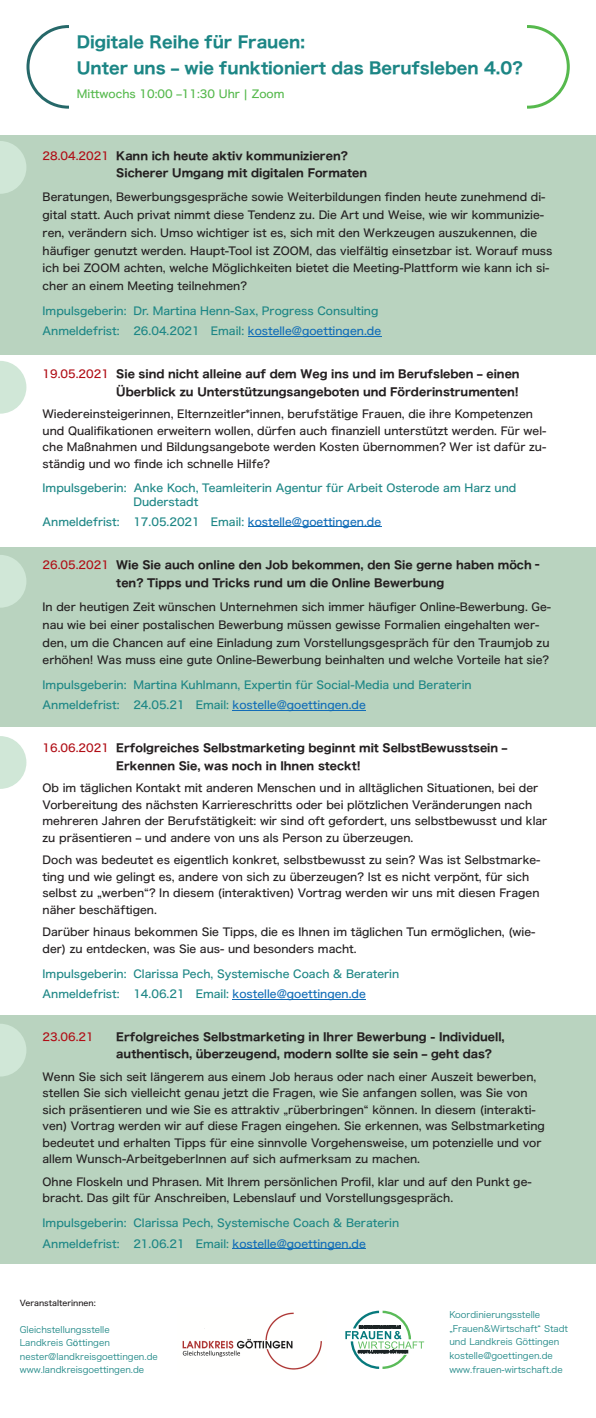
<style>
.page{position:relative;width:596px;height:1418px;background:#fff}
.page>*{position:absolute;margin:0;border:0;box-sizing:border-box;transform-origin:0 0}
.t1{font:16px/26px "Hiragino Sans W7";color:#1c8685}
.t2{font:11px/16.5px "Hiragino Sans W5";color:#231f20}
.t3{font:11px/20px "Hiragino Sans W5";color:#1c8685}
.t4{font:11px/17.8px "Hiragino Sans W7";color:#231f20}
.t5{font:11px "Hiragino Sans W5";color:#56b94d}
.t6{font:11px "Hiragino Sans W5";color:#b00d15}
.t7{font:9px/13.5px "Hiragino Sans W3";color:#1c8685}
.t8{font:9px/13.5px "Hiragino Sans GB W3";color:#1c8685}
.t9{font:8px "Hiragino Sans W5";color:#231f20}
.s1{font-family:"Hiragino Sans W5";color:#b00d15}
.s2{color:#126db7}
.s3{font-family:"Lucida Grande"}
</style>
<div class="page">
<div style="left:0;top:135px;width:595px;height:219px;background:#b9d3bf"></div>
<div style="left:0;top:546px;width:595px;height:180px;background:#b9d3bf"></div>
<div style="left:0;top:1015px;width:595px;height:249px;background:#b9d3bf"></div>
<svg style="left:0;top:141px;width:26px;height:53px"></svg>
<svg style="left:0;top:361px;width:26px;height:53px"></svg>
<svg style="left:0;top:555px;width:26px;height:52px"></svg>
<svg style="left:0;top:736px;width:26px;height:53px"></svg>
<svg style="left:0;top:1024px;width:26px;height:52px"></svg>
<hr style="left:248px;top:336px;width:133px;height:1px;background:#126db7">
<hr style="left:248px;top:526px;width:133px;height:1px;background:#126db7">
<hr style="left:232px;top:710px;width:134px;height:1px;background:#126db7">
<hr style="left:232px;top:998px;width:134px;height:1px;background:#126db7">
<hr style="left:232px;top:1248px;width:134px;height:1px;background:#126db7">
<svg style="left:345px;top:1310px;width:79px;height:58px"></svg>
<img style="left:182px;top:1312px;width:140px;height:58px">
<svg style="left:26px;top:25px;width:42px;height:84px"></svg>
<svg style="left:527px;top:25px;width:42px;height:84px"></svg>
<h1 class="t1" style="left:77px;top:29px;width:447px">Digitale Reihe für Frauen:<br>Unter uns ‒ wie funktioniert das Berufsleben 4.0?</h1>
<p class="t5" style="left:77px;top:88px;width:209px">Mittwochs 10:00 –11:30 Uhr | Zoom</p>
<p class="t4" style="left:116px;top:146px;width:252px;text-indent:-74px"><span class="s1">28.04.2021</span> Kann ich heute aktiv kommunizieren?<br>Sicherer Umgang mit digitalen Formaten</p>
<p class="t2" style="left:43px;top:188px;width:511px;line-height:17.8px">Beratungen, Bewerbungsgespräche sowie Weiterbildungen finden heute zunehmend di&shy;gital statt. Auch privat nimmt diese Tendenz zu. Die Art und Weise, wie wir kommunizie&shy;ren, verändern sich. Umso wichtiger ist es, sich mit den Werkzeugen auszukennen, die häufiger genutzt werden. Haupt-Tool ist ZOOM, das vielfältig einsetzbar ist. Worauf muss ich bei ZOOM achten, welche Möglichkeiten bietet die Meeting-Plattform wie kann ich si&shy;cher an einem Meeting teilnehmen?</p>
<p class="t3" style="left:43px;top:301px;width:340px">Impulsgeberin: Dr. Martina Henn-Sax, Progress Consulting<br>Anmeldefrist: 26.04.2021 Email: <span class="s2">kostelle@goettingen.de</span></p>
<p class="t4" style="left:43px;top:365px;width:478px;text-align:right"><span class="s1">19.05.2021</span> Sie sind nicht alleine auf dem Weg ins und im Berufsleben ‒ einen<br>Überblick zu Unterstützungsangeboten und Förderinstrumenten!</p>
<p class="t2" style="left:43px;top:406px;width:505px">Wiedereinsteigerinnen, Elternzeitler*innen, berufstätige Frauen, die ihre Kompetenzen und Qualifikationen erweitern wollen, dürfen auch finanziell unterstützt werden. Für wel&shy;che Maßnahmen und Bildungsangebote werden Kosten übernommen? Wer ist dafür zu&shy;ständig und wo finde ich schnelle Hilfe?</p>
<p class="t3" style="left:133px;top:480px;width:384px;line-height:14px;text-indent:-91px">Impulsgeberin: Anke Koch, Teamleiterin Agentur für Arbeit Osterode am Harz und<br>Duderstadt</p>
<p class="t3" style="left:43px;top:511px;width:340px">Anmeldefrist: 17.05.2021 Email: <span class="s2">kostelle@goettingen.de</span></p>
<p class="t4" style="left:116px;top:556px;width:428px;text-indent:-74px"><span class="s1">26.05.2021</span> Wie Sie auch online den Job bekommen, den Sie gerne haben möch‐ ten? Tipps und Tricks rund um die Online Bewerbung</p>
<p class="t2" style="left:43px;top:598px;width:510px;line-height:17.8px">In der heutigen Zeit wünschen Unternehmen sich immer häufiger Online-Bewerbung. Ge&shy;nau wie bei einer postalischen Bewerbung müssen gewisse Formalien eingehalten wer&shy;den, um die Chancen auf eine Einladung zum Vorstellungsgespräch für den Traumjob zu erhöhen! Was muss eine gute Online-Bewerbung beinhalten und welche Vorteile hat sie?</p>
<p class="t3" style="left:43px;top:675px;width:430px">Impulsgeberin: Martina Kuhlmann, Expertin für Social-Media und Beraterin<br>Anmeldefrist: 24.05.21 Email: <span class="s2">kostelle@goettingen.de</span></p>
<p class="t4" style="left:116px;top:739px;width:392px;text-indent:-74px"><span class="s1">16.06.2021</span> Erfolgreiches Selbstmarketing beginnt mit SelbstBewusstsein ‒<br>Erkennen Sie, was noch in Ihnen steckt!</p>
<p class="t2" style="left:43px;top:780px;width:506px">Ob im täglichen Kontakt mit anderen Menschen und in alltäglichen Situationen, bei der Vorbereitung des nächsten Karriereschritts oder bei plötzlichen Veränderungen nach mehreren Jahren der Berufstätigkeit: wir sind oft gefordert, uns selbstbewusst und klar zu präsentieren – und andere von uns als Person zu überzeugen.</p>
<p class="t2" style="left:43px;top:852px;width:499px">Doch was bedeutet es eigentlich konkret, selbstbewusst zu sein? Was ist Selbstmarke&shy;ting und wie gelingt es, andere von sich zu überzeugen? Ist es nicht verpönt, für sich selbst zu „werben“? In diesem (interaktiven) Vortrag werden wir uns mit diesen Fragen näher beschäftigen.</p>
<p class="t2" style="left:43px;top:924px;width:494px">Darüber hinaus bekommen Sie Tipps, die es Ihnen im täglichen Tun ermöglichen, (wie&shy;der) zu entdecken, was Sie aus- und besonders macht.</p>
<p class="t3" style="left:43px;top:963px;width:358px">Impulsgeberin: Clarissa Pech, Systemische Coach &amp; Beraterin<br>Anmeldefrist: 14.06.21 Email: <span class="s2">kostelle@goettingen.de</span></p>
<p class="t6" style="left:43px;top:1031px;width:53px">23.06.21</p>
<p class="t4" style="left:116px;top:1027px;width:390px">Erfolgreiches Selbstmarketing in Ihrer Bewerbung - Individuell, authentisch, überzeugend, modern sollte sie sein ‒ geht das?</p>
<p class="t2" style="left:43px;top:1068px;width:503px">Wenn Sie sich seit längerem aus einem Job heraus oder nach einer Auszeit bewerben, stellen Sie sich vielleicht genau jetzt die Fragen, wie Sie anfangen sollen, was Sie von sich präsentieren und wie Sie es attraktiv „rüberbringen“ können. In diesem (interakti&shy;ven) Vortrag werden wir auf diese Fragen eingehen. Sie erkennen, was Selbstmarketing bedeutet und erhalten Tipps für eine sinnvolle Vorgehensweise, um potenzielle und vor allem Wunsch-ArbeitgeberInnen auf sich aufmerksam zu machen.</p>
<p class="t2" style="left:43px;top:1173px;width:490px">Ohne Floskeln und Phrasen. Mit Ihrem persönlichen Profil, klar und auf den Punkt ge&shy;bracht. Das gilt für Anschreiben, Lebenslauf und Vorstellungsgespräch.</p>
<p class="t3" style="left:43px;top:1213px;width:358px">Impulsgeberin: Clarissa Pech, Systemische Coach &amp; Beraterin<br>Anmeldefrist: 21.06.21 Email: <span class="s2">kostelle@goettingen.de</span></p>
<p class="t9" style="left:20px;top:1298px;width:77px">Veranstalterinnen:</p>
<p class="t8" style="left:20px;top:1322px;width:139px">Gleichstellungsstelle<br>Landkreis G<span class="s3">ö</span>ttingen nester@landkreisgoettingen.de www.landkreisgoettingen.de</p>
<p class="t7" style="left:449px;top:1308px;width:120px">Koordinierungsstelle „Frauen&amp;Wirtschaft“ Stadt und Landkreis Göttingen kostelle@goettingen.de www.frauen-wirtschaft.de</p>
</div>
